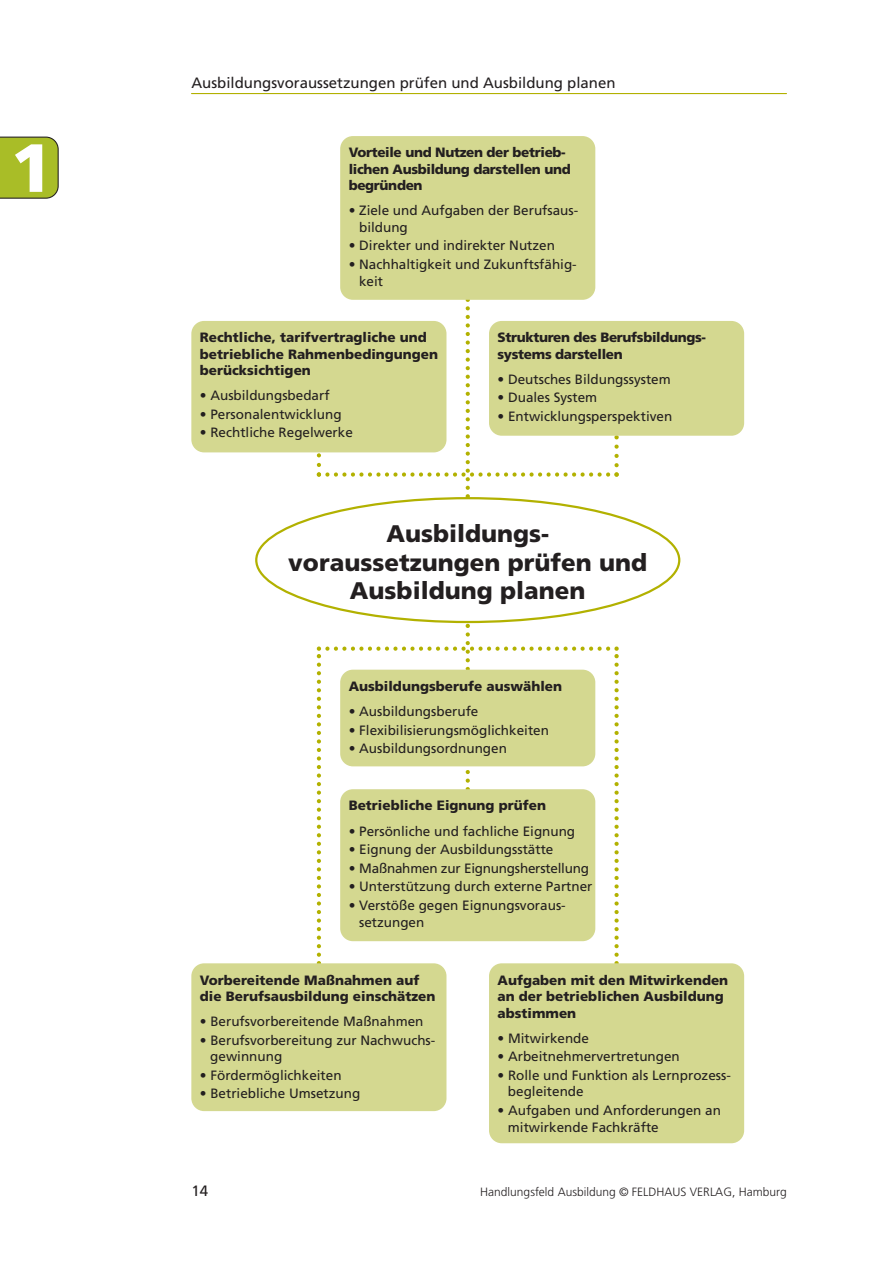
<style>
.page{position:relative;width:893px;height:1263px;background:#fff}
.page>*{position:absolute;margin:0;border:0;box-sizing:border-box;transform-origin:0 0}
.t1{font:900 68.1px "Frutiger";color:#fff}
.t2{font:900 24px/28.8px "Frutiger";color:#231f20;text-align:center}
.t3{font:15px "Frutiger";color:#231f20}
.t4{font:13.5px/16.5px "Frutiger";color:#231f20}
.t5{font:900 13.5px/16.5px "Frutiger";color:#231f20}
.t6{font:900 13.5px/16.5px "Frutiger";letter-spacing:-.025em;color:#231f20}
.t7{font:300 12px "Frutiger";color:#231f20}
</style>
<div class="page">
<svg style="left:0;top:137px;width:59px;height:62px;background:#a5b72c"></svg>
<hr style="left:191px;top:93px;width:596px;height:1px;background:#b2b100">
<div style="left:191px;top:321px;width:255px;height:131px;background:#d4d890;border-radius:13px"></div>
<div style="left:489px;top:321px;width:255px;height:115px;background:#d4d890;border-radius:13px"></div>
<div style="left:340px;top:136px;width:255px;height:164px;background:#d4d890;border-radius:13px"></div>
<svg style="left:255px;top:498px;width:425px;height:125px"></svg>
<div style="left:191px;top:963px;width:255px;height:148px;background:#d4d890;border-radius:13px"></div>
<div style="left:489px;top:963px;width:255px;height:180px;background:#d4d890;border-radius:13px"></div>
<svg style="left:317px;top:298px;width:302px;height:200px"></svg>
<svg style="left:317px;top:624px;width:302px;height:341px"></svg>
<h1 class="t1" style="left:11px;top:141px;width:43px">1</h1>
<p class="t3" style="left:191px;top:77px;width:426px">Ausbildungsvoraussetzungen prüfen und Ausbildung planen</p>
<p class="t6" style="left:349px;top:145px;width:224px">Vorteile und Nutzen der betrieb&shy;lichen Ausbildung darstellen und begründen</p>
<p class="t4" style="left:359px;top:203px;width:221px;text-indent:-10px">• Ziele und Aufgaben der Berufsaus - bildung</p>
<p class="t4" style="left:349px;top:239px;width:208px">• Direkter und indirekter Nutzen</p>
<p class="t4" style="left:359px;top:257px;width:219px;text-indent:-10px">• Nachhaltigkeit und Zukunftsfähig&shy;keit</p>
<p class="t5" style="left:200px;top:330px;width:240px">Rechtliche, tarifvertragliche und betriebliche Rahmenbedingungen berücksichtigen</p>
<p class="t4" style="left:200px;top:388px;width:131px">• Ausbildungsbedarf</p>
<p class="t4" style="left:200px;top:407px;width:143px">• Personalentwicklung</p>
<p class="t4" style="left:200px;top:426px;width:155px">• Rechtliche Regelwerke</p>
<p class="t6" style="left:497px;top:330px;width:210px">Strukturen des Berufsbildungs - systems darstellen</p>
<p class="t4" style="left:497px;top:372px;width:175px">• Deutsches Bildungssystem</p>
<p class="t4" style="left:497px;top:390px;width:101px">• Duales System</p>
<p class="t4" style="left:497px;top:409px;width:176px">• Entwicklungsperspektiven</p>
<h2 class="t2" style="left:288px;top:521px;width:360px">Ausbildungs&shy;voraussetzungen prüfen und<br>Ausbildung planen</h2>
<p class="t5" style="left:349px;top:679px;width:215px">Ausbildungsberufe auswählen</p>
<p class="t4" style="left:349px;top:704px;width:131px">• Ausbildungsberufe</p>
<p class="t4" style="left:349px;top:723px;width:202px">• Flexibilisierungsmöglichkeiten</p>
<p class="t4" style="left:349px;top:741px;width:160px">• Ausbildungsordnungen</p>
<p class="t5" style="left:349px;top:798px;width:199px">Betriebliche Eignung prüfen</p>
<p class="t4" style="left:349px;top:823px;width:228px">• Persönliche und fachliche Eignung</p>
<p class="t4" style="left:349px;top:842px;width:206px">• Eignung der Ausbildungsstätte</p>
<p class="t4" style="left:349px;top:861px;width:242px">• Maßnahmen zur Eignungsherstellung</p>
<p class="t4" style="left:349px;top:879px;width:245px">• Unterstützung durch externe Partner</p>
<p class="t4" style="left:359px;top:898px;width:208px;text-indent:-10px">• Verstöße gegen Eignungsvoraus - setzungen</p>
<p class="t5" style="left:200px;top:973px;width:237px">Vorbereitende Maßnahmen auf die Berufsausbildung einschätzen</p>
<p class="t4" style="left:200px;top:1014px;width:225px">• Berufsvorbereitende Maßnahmen</p>
<p class="t4" style="left:210px;top:1033px;width:227px;text-indent:-10px">• Berufsvorbereitung zur Nachwuchs&shy;gewinnung</p>
<p class="t4" style="left:200px;top:1068px;width:143px">• Fördermöglichkeiten</p>
<p class="t4" style="left:200px;top:1086px;width:162px">• Betriebliche Umsetzung</p>
<p class="t5" style="left:497px;top:973px;width:232px">Aufgaben mit den Mitwirkenden an der betrieblichen Ausbildung abstimmen</p>
<p class="t4" style="left:497px;top:1031px;width:93px">• Mitwirkende</p>
<p class="t4" style="left:497px;top:1049px;width:184px">• Arbeitnehmervertretungen</p>
<p class="t4" style="left:508px;top:1068px;width:224px;text-indent:-10px">• Rolle und Funktion als Lernprozess&shy;begleitende</p>
<p class="t4" style="left:508px;top:1103px;width:215px;text-indent:-10px">• Aufgaben und Anforderungen an mitwirkende Fachkräfte</p>
<p class="t3" style="left:191px;top:1185px;width:18px">14</p>
<p class="t7" style="left:480px;top:1187px;width:308px">Handlungsfeld Ausbildung © FELDHAUS VERLAG, Hamburg</p>
</div>
